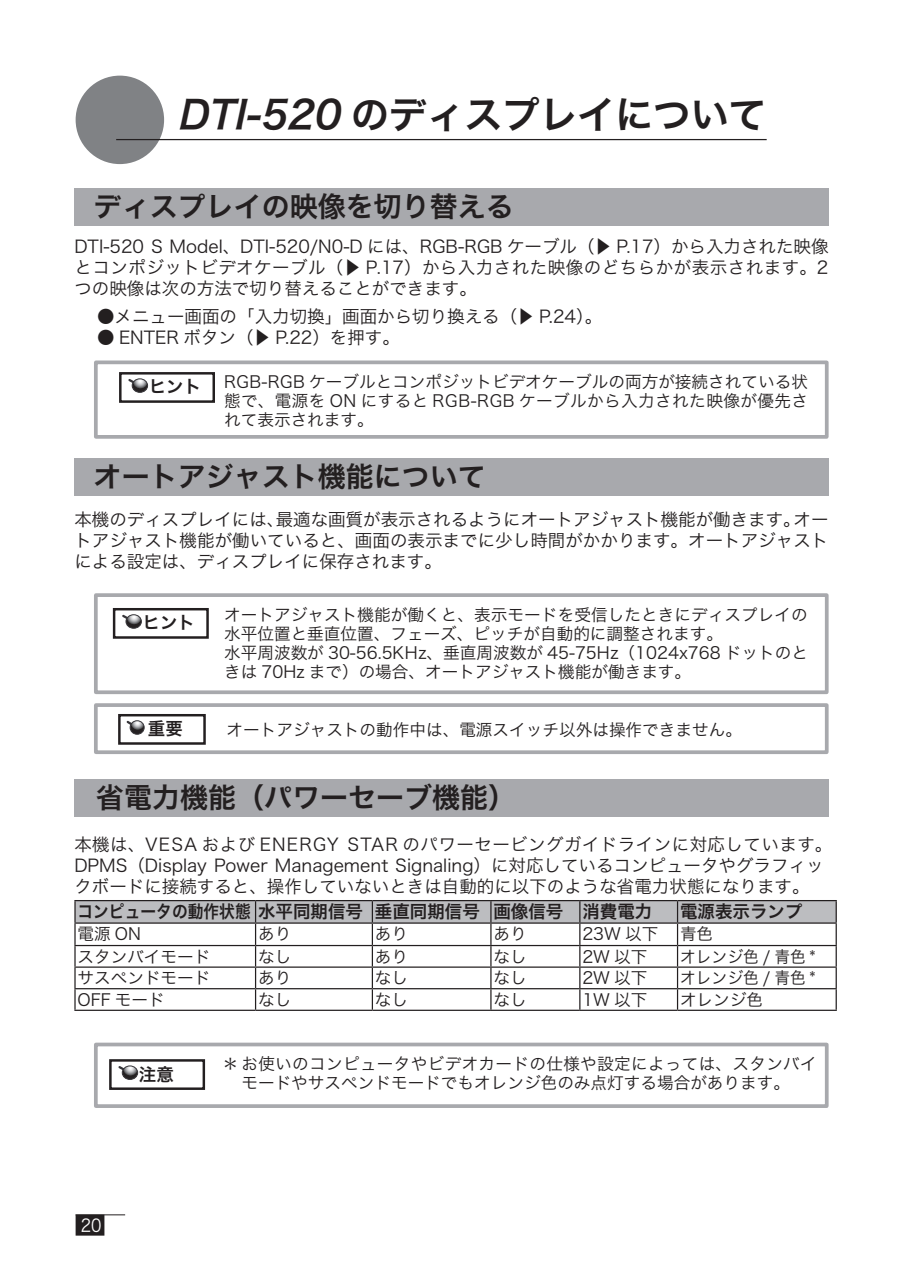
<style>
.page{position:relative;width:903px;height:1275px;background:#fff}
.page>*{position:absolute;margin:0;border:0;box-sizing:border-box;transform-origin:0 0}
.t1{font:38.5px "Hira Kaku Pro W6";letter-spacing:-.02em;color:#231f20}
.t2{font:28px "Hira Kaku Pro W6";color:#231f20}
.t3{font:17.5px/21px "Hira Kaku Pro W3";color:#231f20;text-align:justify}
.t4{font:17.5px "Hira Kaku Pro W6";color:#231f20;scale:.9 1}
.t5{font:17.5px "Hira Kaku Pro W6";color:#231f20}
.t6{font:17.5px "Hira Kaku Pro W3";color:#fff;scale:.9 1}
.t7{font:16.62px/19.2px "Hira Kaku Pro W3";color:#231f20}
.t8{font:16.62px "Hira Kaku Pro W3";color:#231f20;scale:.95 1}
</style>
<div class="page">
<div style="left:76px;top:1215px;width:28px;height:21px;background:#231f20"></div>
<hr style="left:76px;top:1214px;width:49px;height:1px;background:#231f20">
<div style="left:76px;top:76px;width:88px;height:88px;background:#808285;border-radius:50%"></div>
<hr style="left:116px;top:139px;width:651px;height:1px;background:#231f20">
<div style="left:94px;top:593px;width:734px;height:101px;border:4px solid #a8a9ad"></div>
<div style="left:94px;top:703px;width:734px;height:51px;border:4px solid #a8a9ad"></div>
<div style="left:118px;top:714px;width:88px;height:31px;border:2px solid #231f20"></div>
<svg style="left:126px;top:720px;width:7px;height:10px"></svg>
<svg style="left:130px;top:721px;width:14px;height:13px"></svg>
<div style="left:130px;top:720px;width:14px;height:14px;border:1px solid #363539;border-radius:50%"></div>
<div style="left:94px;top:1043px;width:734px;height:65px;border:4px solid #a8a9ad"></div>
<hr style="left:74px;top:900px;width:182px;height:1px;background:#231f20">
<hr style="left:74px;top:901px;width:2px;height:21px;background:#231f20">
<hr style="left:256px;top:900px;width:116px;height:1px;background:#231f20">
<hr style="left:372px;top:900px;width:119px;height:1px;background:#231f20">
<hr style="left:491px;top:900px;width:89px;height:1px;background:#231f20">
<hr style="left:580px;top:900px;width:97px;height:1px;background:#231f20">
<hr style="left:677px;top:900px;width:160px;height:1px;background:#231f20">
<hr style="left:835px;top:901px;width:2px;height:21px;background:#231f20">
<hr style="left:74px;top:922px;width:182px;height:2px;background:#231f20">
<hr style="left:74px;top:924px;width:2px;height:21px;background:#231f20">
<hr style="left:677px;top:922px;width:160px;height:2px;background:#231f20">
<hr style="left:835px;top:924px;width:2px;height:21px;background:#231f20">
<hr style="left:74px;top:945px;width:182px;height:1px;background:#231f20">
<hr style="left:74px;top:946px;width:2px;height:20px;background:#231f20">
<hr style="left:677px;top:945px;width:160px;height:1px;background:#231f20">
<hr style="left:835px;top:946px;width:2px;height:20px;background:#231f20">
<hr style="left:74px;top:966px;width:182px;height:2px;background:#231f20">
<hr style="left:74px;top:968px;width:2px;height:20px;background:#231f20">
<hr style="left:677px;top:966px;width:160px;height:2px;background:#231f20">
<hr style="left:835px;top:968px;width:2px;height:20px;background:#231f20">
<hr style="left:74px;top:988px;width:182px;height:1px;background:#231f20">
<hr style="left:74px;top:989px;width:2px;height:21px;background:#231f20">
<hr style="left:677px;top:988px;width:160px;height:1px;background:#231f20">
<svg style="left:75px;top:901px;width:761px;height:109px"></svg>
<hr style="left:835px;top:989px;width:2px;height:21px;background:#231f20">
<hr style="left:74px;top:1010px;width:182px;height:1px;background:#231f20">
<hr style="left:256px;top:1010px;width:116px;height:1px;background:#231f20">
<hr style="left:372px;top:1010px;width:119px;height:1px;background:#231f20">
<hr style="left:491px;top:1010px;width:89px;height:1px;background:#231f20">
<hr style="left:580px;top:1010px;width:97px;height:1px;background:#231f20">
<hr style="left:677px;top:1010px;width:160px;height:1px;background:#231f20">
<div style="left:74px;top:779px;width:754px;height:37px;background:#a8a9ad"></div>
<div style="left:74px;top:458px;width:754px;height:38px;background:#a8a9ad"></div>
<div style="left:74px;top:189px;width:754px;height:37px;background:#a8a9ad"></div>
<div style="left:94px;top:360px;width:734px;height:79px;border:4px solid #a8a9ad"></div>
<div style="left:119px;top:372px;width:96px;height:31px;border:2px solid #231f20"></div>
<svg style="left:128px;top:378px;width:20px;height:14px"></svg>
<div style="left:132px;top:379px;width:16px;height:14px;border:1px solid #363539;border-radius:50%"></div>
<div style="left:113px;top:608px;width:96px;height:31px;border:2px solid #231f20"></div>
<svg style="left:122px;top:614px;width:19px;height:14px"></svg>
<div style="left:126px;top:614px;width:16px;height:14px;border:1px solid #363539;border-radius:50%"></div>
<div style="left:109px;top:1059px;width:96px;height:31px;border:2px solid #231f20"></div>
<svg style="left:118px;top:1065px;width:20px;height:14px"></svg>
<div style="left:122px;top:1066px;width:16px;height:14px;border:1px solid #363539;border-radius:50%"></div>
<h1 class="t1" style="left:179px;top:80px;width:589px">DTI-520 のディスプレイについて</h1>
<h2 class="t2" style="left:94px;top:181px;width:422px">ディスプレイの映像を切り替える</h2>
<p class="t3" style="left:74px;top:235px;width:756px">DTI-520 S Model、DTI-520/N0-D には、RGB-RGB ケーブル（▶ P.17）から入力された映像とコンポジットビデオケーブル（▶ P.17）から入力された映像のどちらかが表示されます。2つの映像は次の方法で切り替えることができます。</p>
<p class="t3" style="left:97px;top:305px;width:507px">●メニュー画面の「入力切換」画面から切り換える（▶ P.24）。</p>
<p class="t3" style="left:97px;top:326px;width:304px">● ENTER ボタン（▶ P.22）を押す。</p>
<p class="t5" style="left:149px;top:371px;width:54px">ヒント</p>
<p class="t7" style="left:224px;top:371px;width:585px;text-align:justify">RGB-RGB ケーブルとコンポジットビデオケーブルの両方が接続されている状態で、電源を ON にすると RGB-RGB ケーブルから入力された映像が優先されて表示されます。</p>
<h2 class="t2" style="left:94px;top:451px;width:394px">オートアジャスト機能について</h2>
<p class="t3" style="left:74px;top:507px;width:756px">本機のディスプレイには、最適な画質が表示されるようにオートアジャスト機能が働きます。オートアジャスト機能が働いていると、画面の表示までに少し時間がかかります。オートアジャストによる設定は、ディスプレイに保存されます。</p>
<p class="t7" style="left:224px;top:604px;width:585px">オートアジャスト機能が働くと、表示モードを受信したときにディスプレイの水平位置と垂直位置、フェーズ、ピッチが自動的に調整されます。<br>水平周波数が 30-56.5KHz、垂直周波数が 45-75Hz（1024x768 ドットのときは 70Hz まで）の場合、オートアジャスト機能が働きます。</p>
<p class="t5" style="left:143px;top:607px;width:54px">ヒント</p>
<p class="t5" style="left:148px;top:713px;width:36px">重要</p>
<p class="t7" style="left:227px;top:719px;width:517px">オートアジャストの動作中は、電源スイッチ以外は操作できません。</p>
<h2 class="t2" style="left:96px;top:772px;width:421px">省電力機能（パワーセーブ機能）</h2>
<p class="t3" style="left:74px;top:833px;width:759px;text-align:left">本機は、VESA および ENERGY STAR のパワーセービングガイドラインに対応しています。<br>DPMS（Display Power Management Signaling）に対応しているコンピュータやグラフィックボードに接続すると、操作していないときは自動的に以下のような省電力状態になります。</p>
<p class="t4" style="left:77px;top:896px;width:640px">コンピュータの動作状態水平同期信号 垂直同期信号 画像信号 消費電力</p>
<p class="t5" style="left:680px;top:896px;width:124px">電源表示ランプ</p>
<p class="t7" style="left:77px;top:923px;width:65px">電源 ON</p>
<p class="t7" style="left:258px;top:923px;width:35px">あり</p>
<p class="t7" style="left:375px;top:923px;width:35px">あり</p>
<p class="t7" style="left:493px;top:923px;width:35px">あり</p>
<p class="t7" style="left:582px;top:923px;width:77px">23W 以下</p>
<p class="t7" style="left:680px;top:923px;width:35px">青色</p>
<p class="t7" style="left:77px;top:946px;width:134px">スタンバイモード</p>
<p class="t7" style="left:258px;top:946px;width:35px">なし</p>
<p class="t7" style="left:375px;top:946px;width:35px">あり</p>
<p class="t7" style="left:493px;top:946px;width:35px">なし</p>
<p class="t7" style="left:582px;top:946px;width:67px">2W 以下</p>
<p class="t8" style="left:680px;top:942px;width:144px">オレンジ色 / 青色 *</p>
<p class="t7" style="left:77px;top:967px;width:134px">サスペンドモード</p>
<p class="t7" style="left:258px;top:967px;width:35px">あり</p>
<p class="t7" style="left:375px;top:967px;width:35px">なし</p>
<p class="t7" style="left:493px;top:967px;width:35px">なし</p>
<p class="t7" style="left:582px;top:967px;width:67px">2W 以下</p>
<p class="t8" style="left:680px;top:963px;width:144px">オレンジ色 / 青色 *</p>
<p class="t7" style="left:77px;top:989px;width:89px">OFF モード</p>
<p class="t7" style="left:258px;top:989px;width:35px">なし</p>
<p class="t7" style="left:375px;top:989px;width:35px">なし</p>
<p class="t7" style="left:493px;top:989px;width:35px">なし</p>
<p class="t7" style="left:582px;top:989px;width:67px">1W 以下</p>
<p class="t7" style="left:680px;top:989px;width:85px">オレンジ色</p>
<p class="t5" style="left:139px;top:1058px;width:36px">注意</p>
<p class="t6" style="left:81px;top:1210px;width:24px">20</p>
<p class="t7" style="left:222px;top:1053px;width:596px;text-align:center">＊ お使いのコンピュータやビデオカードの仕様や設定によっては、スタンバイモードやサスペンドモードでもオレンジ色のみ点灯する場合があります。</p>
</div>
